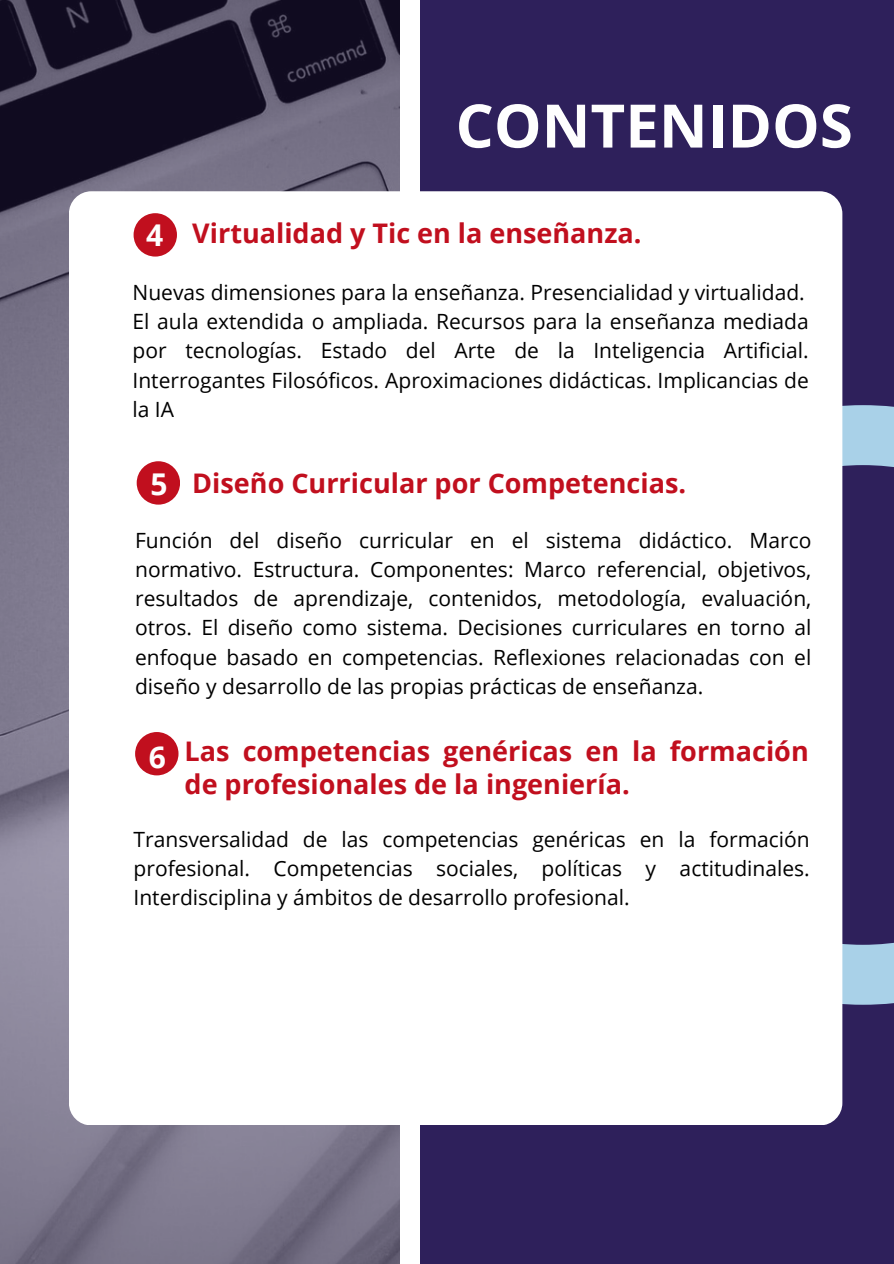
<style>
.page{position:relative;width:894px;height:1264px;background:#fff}
.page>*{position:absolute;margin:0;border:0;box-sizing:border-box;transform-origin:0 0}
.t1{font:700 60px "Open Sans";color:#fefefe}
.t2{font:700 30px "Open Sans";color:#fefefe}
.t3{font:700 27px/32.7px "Open Sans";color:#c10f1e}
.t4{font:21px/29.2px "Open Sans";color:#000;text-align:justify}
</style>
<div class="page">
<div style="left:0;top:0;width:893px;height:1263px;background:#2e205b"></div>
<img style="left:0;top:0;width:400px;height:1263px">
<svg style="left:842px;top:405px;width:51px;height:599px"></svg>
<div style="left:400px;top:0;width:20px;height:1263px;background:#fff"></div>
<div style="left:69px;top:191px;width:773px;height:933px;background:#fff;border-radius:22px"></div>
<div style="left:133px;top:213px;width:44px;height:43px;background:#c10f1e;border-radius:50%"></div>
<div style="left:137px;top:461px;width:43px;height:43px;background:#c10f1e;border-radius:50%"></div>
<div style="left:135px;top:732px;width:43px;height:43px;background:#c10f1e;border-radius:50%"></div>
<p class="t1" style="left:455px;top:83px;width:398px">CONTENIDOS</p>
<p class="t2" style="left:146px;top:213px;width:19px">4</p>
<h1 class="t3" style="left:192px;top:216px;width:450px">Virtualidad y Tic en la enseñanza.</h1>
<p class="t4" style="left:132px;top:277px;width:673px">Nuevas dimensiones para la enseñanza. Presencialidad y virtualidad.</p>
<p class="t4" style="left:132px;top:306px;width:677px">El aula extendida o ampliada. Recursos para la enseñanza mediada por tecnologías. Estado del Arte de la Inteligencia Artificial.<br>Interrogantes Filosóficos. Aproximaciones didácticas. Implicancias de la IA</p>
<p class="t2" style="left:150px;top:462px;width:19px">5</p>
<h2 class="t3" style="left:192px;top:466px;width:495px">Diseño Curricular por Competencias.</h2>
<h2 class="t4" style="left:135px;top:525px;width:677px">Función del diseño curricular en el sistema didáctico. Marco normativo. Estructura. Componentes: Marco referencial, objetivos, resultados de aprendizaje, contenidos, metodología, evaluación, otros. El diseño como sistema. Decisiones curriculares en torno al enfoque basado en competencias. Reflexiones relacionadas con el diseño y desarrollo de las propias prácticas de enseñanza.</h2>
<p class="t3" style="left:184px;top:734px;width:625px">Las competencias genéricas en la formación de profesionales de la ingeniería.</p>
<p class="t4" style="left:133px;top:823px;width:677px">Transversalidad de las competencias genéricas en la formación profesional. Competencias sociales, políticas y actitudinales.<br>Interdisciplina y ámbitos de desarrollo profesional.</p>
<h2 class="t2" style="left:149px;top:736px;width:19px">6</h2>
</div>
